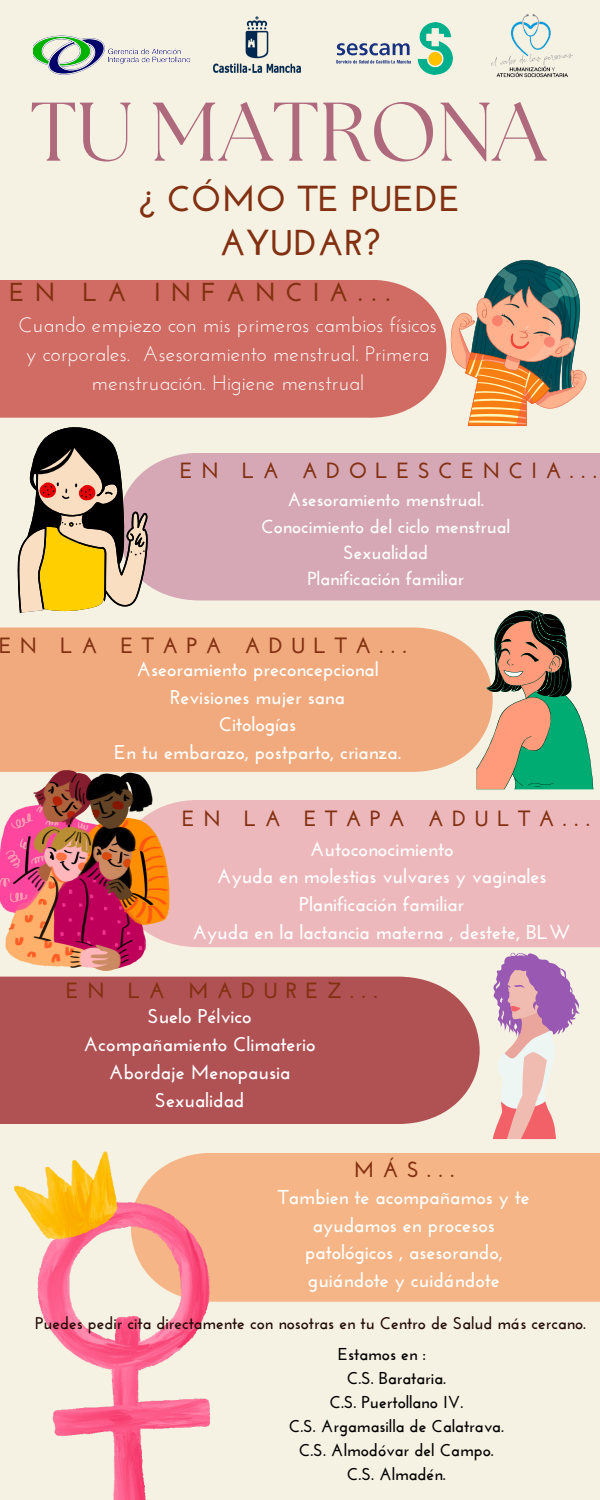
<style>
.page{position:relative;width:600px;height:1500px;background:#f6f2e3}
.page>*{position:absolute;margin:0;border:0;box-sizing:border-box;transform-origin:0 0}
.t1{font:83px "The Seasons";color:#af697d}
.t2{font:700 36px/44.2px "Josefin Sans";letter-spacing:.01em;color:#823011;text-align:center}
.t3{font:700 26px "Josefin Sans";letter-spacing:.37em;color:#823011}
.t4{font:700 22px "Josefin Sans";letter-spacing:.37em;color:#823011}
.t5{font:21px/29.2px "Josefin Sans";color:#fff;text-align:center}
.t6{font:700 20px/27.8px "Josefin Sans";color:#fff;text-align:center}
.t7{font:700 19.9px/27.8px "Josefin Sans";color:#fff;text-align:center}
.t8{font:700 19px "Josefin Sans";color:#fff}
.t9{font:700 17.2px "Josefin Sans";color:#000}
.t10{font:700 17px "Josefin Sans";color:#210a04}
</style>
<div class="page">
<div style="left:0;top:280px;width:446px;height:138px;background:#d06c64"></div>
<div style="left:0;top:627px;width:476px;height:145px;background:#f0aa7d"></div>
<div style="left:0;top:977px;width:480px;height:147px;background:#b05153"></div>
<div style="left:148px;top:453px;width:452px;height:147px;background:#d6a8b5"></div>
<div style="left:170px;top:800px;width:430px;height:147px;background:#edb8bb"></div>
<div style="left:210px;top:1153px;width:390px;height:149px;background:#f5b586"></div>
<svg style="left:450px;top:259px;width:137px;height:167px"></svg>
<svg style="left:17px;top:427px;width:131px;height:186px"></svg>
<svg style="left:476px;top:610px;width:117px;height:179px"></svg>
<img style="left:15px;top:1151px;width:195px;height:349px">
<img style="left:0;top:771px;width:170px;height:199px">
<svg style="left:493px;top:953px;width:87px;height:186px"></svg>
<img style="left:337px;top:22px;width:115px;height:52px">
<img style="left:33px;top:35px;width:158px;height:40px">
<img style="left:491px;top:14px;width:82px;height:64px">
<img style="left:214px;top:16px;width:87px;height:57px">
<p class="t1" style="left:30px;top:94px;width:517px">TU MATRONA</p>
<h5 class="t2" style="left:139px;top:180px;width:323px">¿ CÓMO TE PUEDE<br>AYUDAR?</h5>
<p class="t3" style="left:9px;top:282px;width:382px">EN LA INFANCIA...</p>
<h3 class="t5" style="left:19px;top:312px;width:420px">Cuando empiezo con mis primeros cambios físicos y corporales. Asesoramiento menstrual. Primera menstruación. Higiene menstrual</h3>
<h4 class="t4" style="left:180px;top:461px;width:419px">EN LA ADOLESCENCIA...</h4>
<h6 class="t8" style="left:287px;top:492px;width:198px">Asesoramiento menstrual.</h6>
<p class="t8" style="left:261px;top:518px;width:251px">Conocimiento del ciclo menstrual</p>
<h4 class="t8" style="left:343px;top:545px;width:87px">Sexualidad</h4>
<p class="t8" style="left:307px;top:571px;width:158px">Planificación familiar</p>
<h5 class="t4" style="left:-2px;top:636px;width:410px">EN LA ETAPA ADULTA...</h5>
<p class="t7" style="left:114px;top:657px;width:288px">Aseoramiento preconcepcional<br>Revisiones mujer sana<br>Citologías<br>En tu embarazo, postparto, crianza.</p>
<p class="t4" style="left:182px;top:809px;width:410px">EN LA ETAPA ADULTA...</p>
<p class="t6" style="left:193px;top:837px;width:380px">Autoconocimiento<br>Ayuda en molestias vulvares y vaginales<br>Planificación familiar<br>Ayuda en la lactancia materna , destete, BLW</p>
<h4 class="t4" style="left:66px;top:982px;width:313px">EN LA MADUREZ...</h4>
<p class="t6" style="left:83px;top:1004px;width:234px">Suelo Pélvico<br>Acompañamiento Climaterio<br>Abordaje Menopausia<br>Sexualidad</p>
<h5 class="t4" style="left:354px;top:1160px;width:102px">MÁS...</h5>
<p class="t6" style="left:278px;top:1185px;width:254px">Tambien te acompañamos y te ayudamos en procesos patológicos , asesorando, guiándote y cuidándote</p>
<h4 class="t10" style="left:35px;top:1316px;width:552px">Puedes pedir cita directamente con nosotras en tu Centro de Salud más cercano.</h4>
<p class="t9" style="left:338px;top:1347px;width:89px">Estamos en :</p>
<h4 class="t9" style="left:347px;top:1371px;width:101px">C.S. Barataria.</h4>
<h5 class="t9" style="left:330px;top:1395px;width:135px">C.S. Puertollano IV.</h5>
<p class="t9" style="left:289px;top:1419px;width:217px">C.S. Argamasilla de Calatrava.</p>
<p class="t9" style="left:299px;top:1443px;width:196px">C.S. Almodóvar del Campo.</p>
<p class="t9" style="left:347px;top:1467px;width:100px">C.S. Almadén.</p>
</div>
